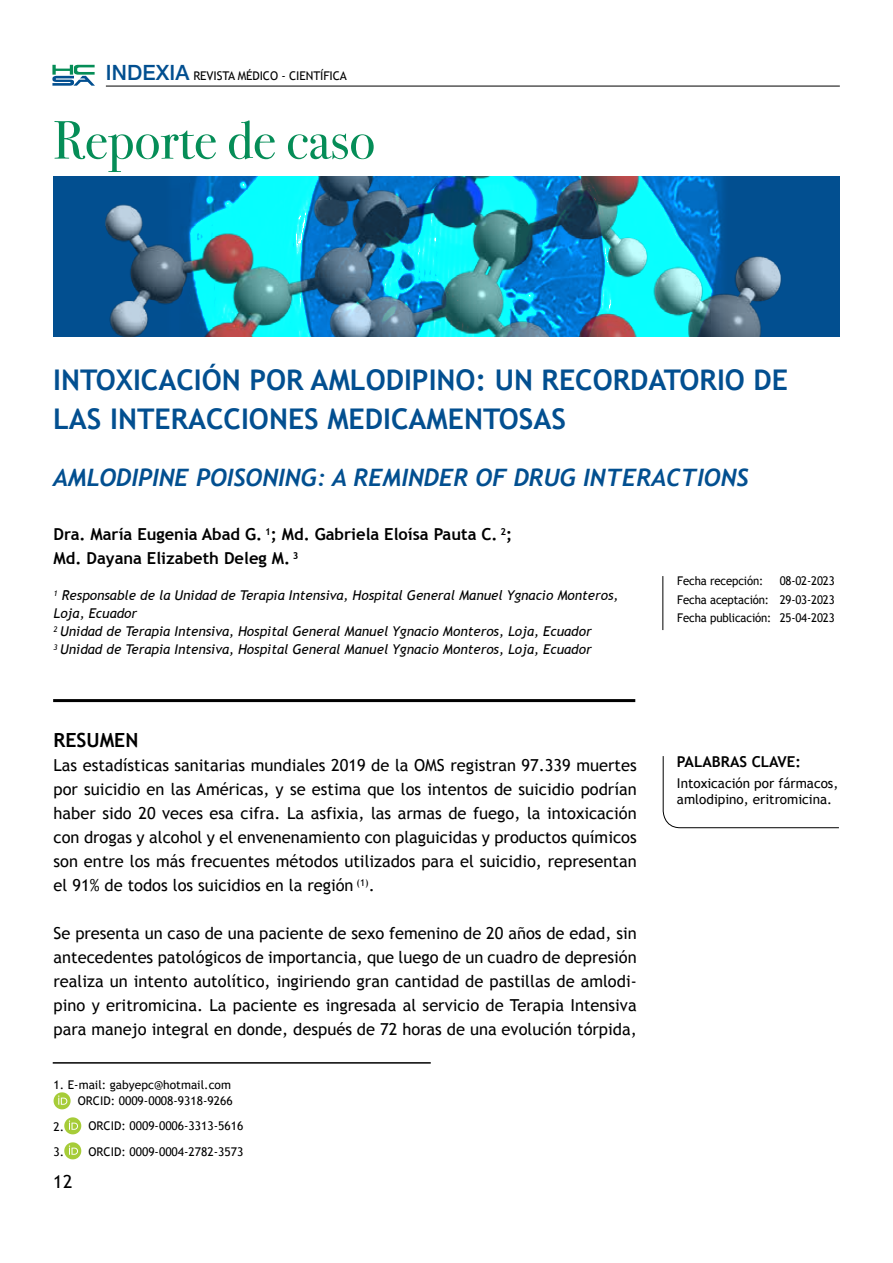
<style>
.page{position:relative;width:893px;height:1263px;background:#fff}
.page>*{position:absolute;margin:0;border:0;box-sizing:border-box;transform-origin:0 0}
.t1{font:54px "Bodoni Svty Two ITCTT";color:#058d57}
.t2{font:700 28.5px/39px "Trebuchet MS";color:#024f90}
.t3{font:italic 700 24px "Trebuchet";color:#024f90}
.t4{font:700 19.5px "Trebuchet MS";color:#000}
.t5{font:18px "Trebuchet MS";color:#000}
.t6{font:16.5px/24px "Trebuchet MS";color:#000;text-align:justify}
.t7{font:700 16.5px/24px "Trebuchet MS";color:#000}
.t8{font:700 15px "Trebuchet MS";color:#000}
.t9{font:italic 13.5px/18px "Trebuchet MS";color:#000}
.t10{font:13.5px/16.5px "Trebuchet MS";color:#000}
.t11{font:12px/16.5px "Trebuchet MS";letter-spacing:-.01em;color:#000;text-align:right}
.t12{font:12px/18.6px "Trebuchet MS";letter-spacing:-.01em;color:#000;text-align:justify;scale:.95 1}
.s1{font-family:"Helvetica Neue";font-weight:500;font-size:21px;color:#024f90}
</style>
<div class="page">
<hr style="left:106px;top:86px;width:734px;height:1px;background:#000">
<svg style="left:52px;top:65px;width:43px;height:21px"></svg>
<div style="left:54px;top:176px;width:786px;height:161px;background:#024f90"></div>
<hr style="left:53px;top:699px;width:582px;height:3px;background:#000">
<hr style="left:53px;top:1062px;width:378px;height:2px;background:#000">
<svg style="left:54px;top:1092px;width:17px;height:17px"></svg>
<svg style="left:64px;top:1117px;width:17px;height:17px"></svg>
<svg style="left:64px;top:1142px;width:17px;height:17px"></svg>
<img style="left:106px;top:176px;width:676px;height:161px">
<hr style="left:662px;top:576px;width:1px;height:54px;background:#000">
<svg style="left:662px;top:756px;width:177px;height:72px"></svg>
<p class="t11" style="left:106px;top:67px;width:243px"><span class="s1">INDEXIA</span> REVISTA MÉDICO - CIENTÍFICA</p>
<h1 class="t1" style="left:53px;top:108px;width:324px">Reporte de caso</h1>
<h2 class="t2" style="left:53px;top:360px;width:736px">INTOXICACIÓN POR AMLODIPINO: UN RECORDATORIO DE<br>LAS INTERACCIONES MEDICAMENTOSAS</h2>
<h3 class="t3" style="left:53px;top:463px;width:697px">AMLODIPINE POISONING: A REMINDER OF DRUG INTERACTIONS</h3>
<p class="t7" style="left:54px;top:522px;width:460px">Dra. María Eugenia Abad G. <sup>1</sup>; Md. Gabriela Eloísa Pauta C. <sup>2</sup>;<br>Md. Dayana Elizabeth Deleg M. <sup>3</sup></p>
<p class="t9" style="left:54px;top:586px;width:566px"><sup>1</sup> Responsable de la Unidad de Terapia Intensiva, Hospital General Manuel Ygnacio Monteros, Loja, Ecuador<br><sup>2</sup> Unidad de Terapia Intensiva, Hospital General Manuel Ygnacio Monteros, Loja, Ecuador<br><sup>3</sup> Unidad de Terapia Intensiva, Hospital General Manuel Ygnacio Monteros, Loja, Ecuador</p>
<p class="t4" style="left:54px;top:729px;width:86px">RESUMEN</p>
<p class="t6" style="left:54px;top:753px;width:585px">Las estadísticas sanitarias mundiales 2019 de la OMS registran 97.339 muertes por suicidio en las Américas, y se estima que los intentos de suicidio podrían haber sido 20 veces esa cifra. La asfixia, las armas de fuego, la intoxicación con drogas y alcohol y el envenenamiento con plaguicidas y productos químicos son entre los más frecuentes métodos utilizados para el suicidio, representan el 91% de todos los suicidios en la región <sup>(1)</sup>.</p>
<p class="t6" style="left:54px;top:921px;width:585px">Se presenta un caso de una paciente de sexo femenino de 20 años de edad, sin antecedentes patológicos de importancia, que luego de un cuadro de depresión realiza un intento autolítico, ingiriendo gran cantidad de pastillas de amlodi&shy;pino y eritromicina. La paciente es ingresada al servicio de Terapia Intensiva para manejo integral en donde, después de 72 horas de una evolución tórpida,</p>
<p class="t11" style="left:54px;top:1076px;width:181px">1. E-mail: gabyepc@hotmail.com<br>ORCID: 0009-0008-9318-9266</p>
<p class="t11" style="left:54px;top:1118px;width:191px">2. ORCID: 0009-0006-3313-5616</p>
<p class="t11" style="left:54px;top:1143px;width:191px">3. ORCID: 0009-0004-2782-3573</p>
<p class="t5" style="left:53px;top:1171px;width:21px">12</p>
<p class="t12" style="left:677px;top:571px;width:92px">Fecha recepción:</p>
<p class="t12" style="left:677px;top:571px;width:167px;text-indent:102px">08-02-2023<br>Fecha aceptación: 29-03-2023<br>Fecha publicación: 25-04-2023</p>
<p class="t8" style="left:677px;top:753px;width:125px">PALABRAS CLAVE:</p>
<p class="t10" style="left:677px;top:775px;width:163px">Intoxicación por fármacos, amlodipino, eritromicina.</p>
</div>
